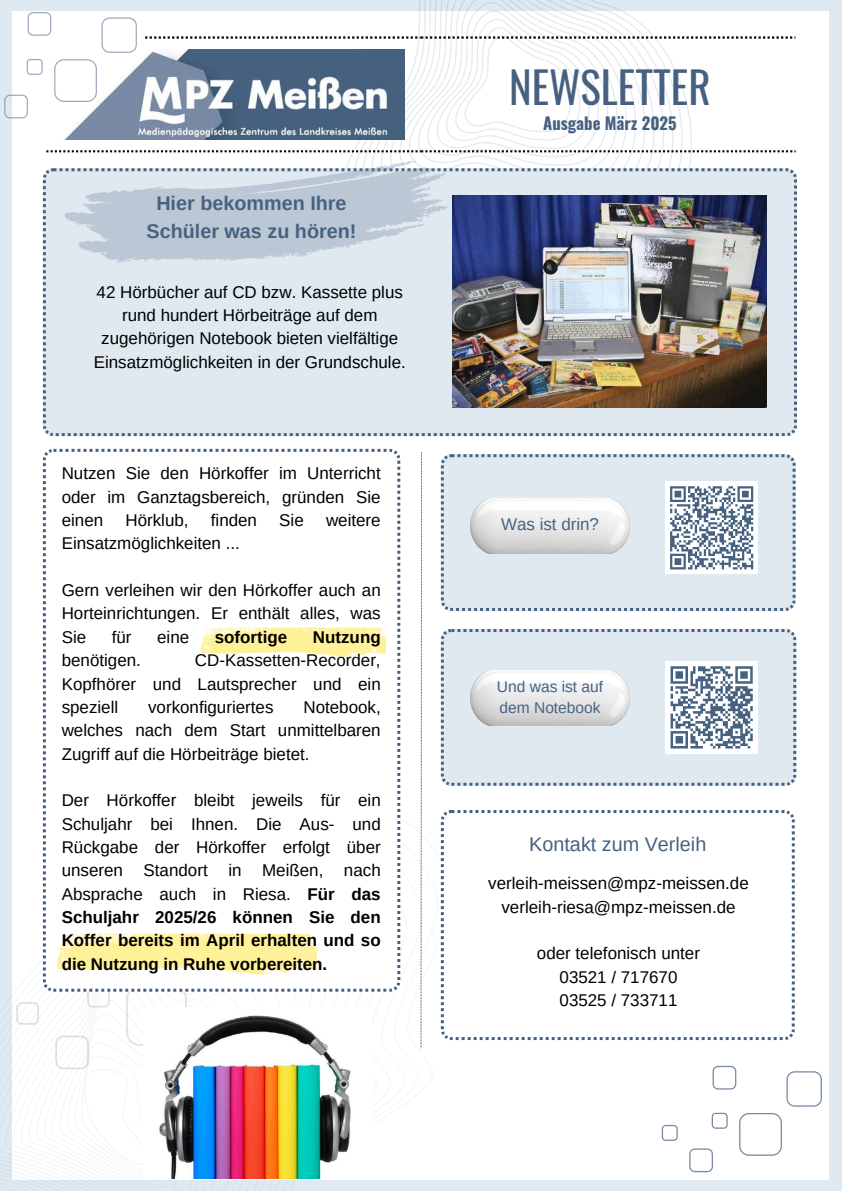
<style>
.page{position:relative;width:842px;height:1191px;background:#fff}
.page>*{position:absolute;margin:0;border:0;box-sizing:border-box;transform-origin:0 0}
.t1{font:43px "Oswald";color:#46617f}
.t2{font:700 19.8px/27.6px "Arimo";color:#476280;text-align:center}
.t3{font:19.8px "Arimo";color:#46617f}
.t4{font:17px/23.3px "Arimo";color:#000;text-align:justify}
.t5{font:700 17px "Arimo";color:#000}
.t6{font:17px "Arimo";color:#476280}
.t7{font:700 16.7px "Oswald";color:#46617f}
.t8{font:15.5px/21.2px "Arimo";color:#476280}
.s1{font-weight:700}
</style>
<div class="page">
<div style="left:0;top:0;width:842px;height:1190px;background:#e0e9ef"></div>
<div style="left:13px;top:11px;width:816px;height:1168px;background:#fff"></div>
<svg style="left:38px;top:991px;width:204px;height:199px"></svg>
<svg style="left:343px;top:0;width:349px;height:168px"></svg>
<svg style="left:46px;top:991px;width:180px;height:199px"></svg>
<svg style="left:16px;top:1001px;width:23px;height:23px"></svg>
<svg style="left:421px;top:452px;width:1px;height:596px"></svg>
<svg style="left:46px;top:150px;width:750px;height:2px"></svg>
<svg style="left:145px;top:36px;width:650px;height:3px"></svg>
<img style="left:15px;top:49px;width:390px;height:91px">
<svg style="left:28px;top:12px;width:23px;height:24px"></svg>
<svg style="left:54px;top:59px;width:43px;height:43px"></svg>
<svg style="left:101px;top:17px;width:36px;height:36px"></svg>
<svg style="left:27px;top:59px;width:16px;height:16px"></svg>
<svg style="left:4px;top:95px;width:24px;height:23px"></svg>
<svg style="left:713px;top:1065px;width:23px;height:24px"></svg>
<svg style="left:739px;top:1113px;width:43px;height:42px"></svg>
<svg style="left:786px;top:1071px;width:36px;height:35px"></svg>
<svg style="left:712px;top:1112px;width:16px;height:16px"></svg>
<svg style="left:689px;top:1148px;width:24px;height:24px"></svg>
<svg style="left:662px;top:1124px;width:16px;height:16px"></svg>
<svg style="left:43px;top:449px;width:357px;height:542px"></svg>
<div style="left:441px;top:454px;width:355px;height:157px;background:#e0e9ef"></div>
<img style="left:471px;top:498px;width:159px;height:55px">
<div style="left:43px;top:168px;width:754px;height:268px;background:#e0e9ef"></div>
<svg style="left:62px;top:153px;width:391px;height:130px;background:#d1dae3"></svg>
<div style="left:666px;top:481px;width:92px;height:93px;background:#fff"></div>
<svg style="left:670px;top:486px;width:84px;height:84px"></svg>
<img style="left:453px;top:195px;width:314px;height:212px">
<svg style="left:441px;top:629px;width:355px;height:156px;background:#d8e2e9"></svg>
<div style="left:666px;top:661px;width:92px;height:92px;background:#fff"></div>
<svg style="left:492px;top:629px;width:263px;height:157px;background:#d0dae3"></svg>
<img style="left:471px;top:670px;width:159px;height:55px">
<svg style="left:441px;top:810px;width:354px;height:229px"></svg>
<svg style="left:201px;top:627px;width:186px;height:30px;background:#fff3ad"></svg>
<svg style="left:57px;top:918px;width:261px;height:58px"></svg>
<img style="left:143px;top:1007px;width:208px;height:170px">
<p class="t2" style="left:146px;top:190px;width:212px">Hier bekommen Ihre<br>Schüler was zu hören!</p>
<p class="t4" style="left:94px;top:280px;width:314px;text-align:center">42 Hörbücher auf CD bzw. Kassette plus rund hundert Hörbeiträge auf dem zugehörigen Notebook bieten vielfältige Einsatzmöglichkeiten in der Grundschule.</p>
<p class="t4" style="left:62px;top:462px;width:321px">Nutzen Sie den Hörkoffer im Unterricht oder im Ganztagsbereich, gründen Sie einen</p>
<p class="t4" style="left:125px;top:508px;width:65px">Hörklub,</p>
<p class="t4" style="left:211px;top:508px;width:48px">finden</p>
<p class="t4" style="left:279px;top:508px;width:26px">Sie</p>
<p class="t4" style="left:326px;top:508px;width:56px">weitere</p>
<p class="t4" style="left:62px;top:532px;width:180px">Einsatzmöglichkeiten ...</p>
<p class="t4" style="left:62px;top:578px;width:321px">Gern verleihen wir den Hörkoffer auch an Horteinrichtungen. Er enthält alles, was Sie</p>
<p class="t4" style="left:112px;top:625px;width:21px">für</p>
<p class="t4" style="left:157px;top:625px;width:34px">eine</p>
<p class="t5" style="left:215px;top:627px;width:74px">sofortige</p>
<p class="t5" style="left:313px;top:627px;width:69px">Nutzung</p>
<p class="t4" style="left:62px;top:648px;width:81px">benötigen.</p>
<p class="t4" style="left:62px;top:648px;width:321px;text-indent:133px">CD-Kassetten-Recorder, Kopfhörer und Lautsprecher und ein speziell</p>
<p class="t4" style="left:62px;top:695px;width:320px;text-indent:242px">Notebook, welches nach dem Start unmittelbaren Zugriff auf die Hörbeiträge bietet.</p>
<p class="t4" style="left:62px;top:788px;width:321px">Der Hörkoffer bleibt jeweils für ein Schuljahr bei Ihnen. Die Aus- und Rückgabe der Hörkoffer erfolgt über unseren Standort in Meißen, nach Absprache auch in Riesa. <span class="s1">Für das Schuljahr 2025/26 können Sie den Koffer bereits im April erhalten und so die Nutzung in Ruhe vorbereiten.</span></p>
<p class="t4" style="left:148px;top:695px;width:127px">vorkonfiguriertes</p>
<h1 class="t1" style="left:509px;top:54px;width:203px">NEWSLETTER</h1>
<p class="t7" style="left:543px;top:110px;width:135px">Ausgabe März 2025</p>
<p class="t6" style="left:501px;top:514px;width:99px">Was ist drin?</p>
<p class="t8" style="left:497px;top:675px;width:108px">Und was ist auf dem Notebook</p>
<p class="t3" style="left:529px;top:832px;width:179px">Kontakt zum Verleih</p>
<p class="t4" style="left:488px;top:871px;width:262px;text-align:center">verleih-meissen@mpz-meissen.de verleih-riesa@mpz-meissen.de</p>
<p class="t4" style="left:537px;top:941px;width:165px;text-align:center">oder telefonisch unter<br>03521 / 717670<br>03525 / 733711</p>
</div>
